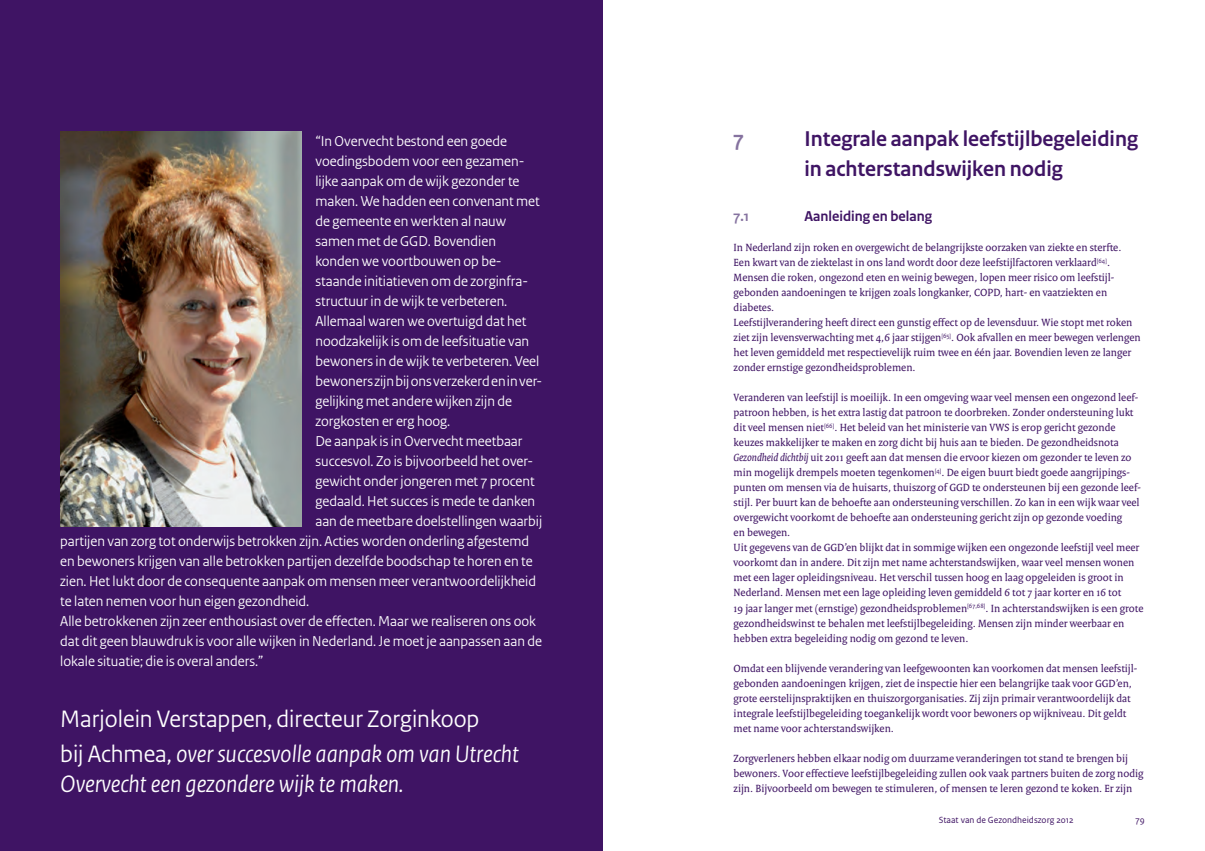
<style>
.page{position:relative;width:1205px;height:851px;background:#fff}
.page>*{position:absolute;margin:0;border:0;box-sizing:border-box;transform-origin:0 0}
.t1{font:25px/35px "Rijksoverheid Sans Heading";color:#fff}
.t2{font:italic 25px "Rijksoverheid Sans Heading";color:#fff}
.t3{font:700 22.5px/30px "Rijksoverheid Sans Heading";color:#3f1464}
.t4{font:700 22.5px "Rijksoverheid Sans Heading";color:#85729f}
.t5{font:15px "Rijksoverheid Sans Heading";color:#fff}
.t6{font:700 15px "Rijksoverheid Sans Heading";color:#3f1464}
.t7{font:700 15px "Rijksoverheid Sans Heading";color:#85729f}
.t8{font:11.25px/15px "Rijksoverheid Serif";color:#3f1464}
.t9{font:9.38px "Rijksoverheid Sans Text";color:#3f1464}
.s1{font-style:italic}
</style>
<div class="page">
<div style="left:0;top:0;width:602px;height:850px;background:#3f1464"></div>
<img style="left:60px;top:131px;width:241px;height:395px">
<h3 class="t5" style="left:315px;top:133px;width:193px">“In Overvecht bestond een goede</h3>
<h3 class="t5" style="left:315px;top:153px;width:209px">voedingsbodem voor een gezamen-</h3>
<h3 class="t5" style="left:315px;top:173px;width:206px">lijke aanpak om de wijk gezonder te</h3>
<h3 class="t5" style="left:315px;top:193px;width:226px">maken. We hadden een convenant met</h3>
<h3 class="t5" style="left:315px;top:213px;width:192px">de gemeente en werkten al nauw</h3>
<h3 class="t5" style="left:315px;top:233px;width:182px">samen met de GGD. Bovendien</h3>
<h3 class="t5" style="left:315px;top:253px;width:186px">konden we voortbouwen op be-</h3>
<h3 class="t5" style="left:315px;top:273px;width:212px">staande initiatieven om de zorginfra-</h3>
<h3 class="t5" style="left:315px;top:293px;width:193px">structuur in de wijk te verbeteren.</h3>
<h3 class="t5" style="left:315px;top:312px;width:212px">Allemaal waren we overtuigd dat het</h3>
<h3 class="t5" style="left:315px;top:332px;width:215px">noodzakelijk is om de leefsituatie van</h3>
<h3 class="t5" style="left:315px;top:352px;width:225px">bewoners in de wijk te verbeteren. Veel</h3>
<h3 class="t5" style="left:315px;top:372px;width:226px">bewoners zijn bij ons verzekerd en in ver-</h3>
<h3 class="t5" style="left:315px;top:392px;width:198px">gelijking met andere wijken zijn de</h3>
<h3 class="t5" style="left:315px;top:412px;width:136px">zorgkosten er erg hoog.</h3>
<h3 class="t5" style="left:315px;top:432px;width:209px">De aanpak is in Overvecht meetbaar</h3>
<h3 class="t5" style="left:315px;top:452px;width:217px">succesvol. Zo is bijvoorbeeld het over-</h3>
<h3 class="t5" style="left:315px;top:472px;width:221px">gewicht onder jongeren met 7 procent</h3>
<h3 class="t5" style="left:315px;top:492px;width:221px">gedaald. Het succes is mede te danken</h3>
<h3 class="t5" style="left:315px;top:512px;width:228px">aan de meetbare doelstellingen waarbij</h3>
<h3 class="t5" style="left:60px;top:532px;width:470px">partijen van zorg tot onderwijs betrokken zijn. Acties worden onderling afgestemd</h3>
<h3 class="t5" style="left:60px;top:552px;width:474px">en bewoners krijgen van alle betrokken partijen dezelfde boodschap te horen en te</h3>
<h3 class="t5" style="left:60px;top:572px;width:477px">zien. Het lukt door de consequente aanpak om mensen meer verantwoordelijkheid</h3>
<h3 class="t5" style="left:60px;top:592px;width:251px">te laten nemen voor hun eigen gezondheid.</h3>
<h3 class="t5" style="left:60px;top:612px;width:477px">Alle betrokkenen zijn zeer enthousiast over de effecten. Maar we realiseren ons ook</h3>
<h3 class="t5" style="left:60px;top:632px;width:483px">dat dit geen blauwdruk is voor alle wijken in Nederland. Je moet je aanpassen aan de</h3>
<h3 class="t5" style="left:60px;top:652px;width:205px">lokale situatie; die is overal anders.”</h3>
<h1 class="t1" style="left:60px;top:701px;width:460px">Marjolein Verstappen, directeur Zorginkoop<br>bij Achmea, <span class="s1">over succesvolle aanpak om van Utrecht</span></h1>
<h1 class="t2" style="left:60px;top:769px;width:345px">Overvecht een gezondere wijk te maken.</h1>
<h2 class="t4" style="left:733px;top:126px;width:12px">7</h2>
<h2 class="t3" style="left:804px;top:124px;width:335px">Integrale aanpak leefstijlbegeleiding in achterstandswijken nodig</h2>
<h3 class="t7" style="left:733px;top:208px;width:17px">7.1</h3>
<h3 class="t6" style="left:804px;top:208px;width:129px">Aanleiding en belang</h3>
<p class="t8" style="left:733px;top:240px;width:409px">In Nederland zijn roken en overgewicht de belangrijkste oorzaken van ziekte en sterfte.<br>Een kwart van de ziektelast in ons land wordt door deze leefstijlfactoren verklaard<sup>[64]</sup>.<br>Mensen die roken, ongezond eten en weinig bewegen, lopen meer risico om leefstijl&shy;gebonden aandoeningen te krijgen zoals longkanker, COPD, hart- en vaatziekten en diabetes.<br>Leefstijlverandering heeft direct een gunstig effect op de levensduur. Wie stopt met roken ziet zijn levensverwachting met 4,6 jaar stijgen<sup>[65]</sup>. Ook afvallen en meer bewegen verlengen het leven gemiddeld met respectievelijk ruim twee en één jaar. Bovendien leven ze langer zonder ernstige gezondheidsproblemen.</p>
<p class="t8" style="left:733px;top:390px;width:411px">Veranderen van leefstijl is moeilijk. In een omgeving waar veel mensen een ongezond leef&shy;patroon hebben, is het extra lastig dat patroon te doorbreken. Zonder ondersteuning lukt dit veel mensen niet<sup>[66]</sup>. Het beleid van het ministerie van VWS is erop gericht gezonde keuzes makkelijker te maken en zorg dicht bij huis aan te bieden. De gezondheidsnota <span class="s1">Gezondheid dichtbij</span> uit 2011 geeft aan dat mensen die ervoor kiezen om gezonder te leven zo min mogelijk drempels moeten tegenkomen<sup>[4]</sup>. De eigen buurt biedt goede aangrijpings&shy;punten om mensen via de huisarts, thuiszorg of GGD te ondersteunen bij een gezonde leef&shy;stijl. Per buurt kan de behoefte aan ondersteuning verschillen. Zo kan in een wijk waar veel overgewicht voorkomt de behoefte aan ondersteuning gericht zijn op gezonde voeding<br>en bewegen.<br>Uit gegevens van de GGD’en blijkt dat in sommige wijken een ongezonde leefstijl veel meer voorkomt dan in andere. Dit zijn met name achterstandswijken, waar veel mensen wonen met een lager opleidingsniveau. Het verschil tussen hoog en laag opgeleiden is groot in Nederland. Mensen met een lage opleiding leven gemiddeld 6 tot 7 jaar korter en 16 tot<br>19 jaar langer met (ernstige) gezondheidsproblemen<sup>[67,68]</sup>. In achterstandswijken is een grote gezondheidswinst te behalen met leefstijlbegeleiding. Mensen zijn minder weerbaar en hebben extra begeleiding nodig om gezond te leven.</p>
<p class="t8" style="left:733px;top:660px;width:405px">Omdat een blijvende verandering van leefgewoonten kan voorkomen dat mensen leefstijl&shy;gebonden aandoeningen krijgen, ziet de inspectie hier een belangrijke taak voor GGD’en, grote eerstelijnspraktijken en thuiszorgorganisaties. Zij zijn primair verantwoordelijk dat integrale leefstijlbegeleiding toegankelijk wordt voor bewoners op wijkniveau. Dit geldt met name voor achterstandswijken.</p>
<p class="t8" style="left:733px;top:750px;width:411px">Zorgverleners hebben elkaar nodig om duurzame veranderingen tot stand te brengen bij bewoners. Voor effectieve leefstijlbegeleiding zullen ook vaak partners buiten de zorg nodig zijn. Bijvoorbeeld om bewegen te stimuleren, of mensen te leren gezond te koken. Er zijn</p>
<p class="t9" style="left:939px;top:814px;width:137px">Staat van de Gezondheidszorg 2012</p>
<p class="t9" style="left:1135px;top:814px;width:11px">79</p>
</div>
